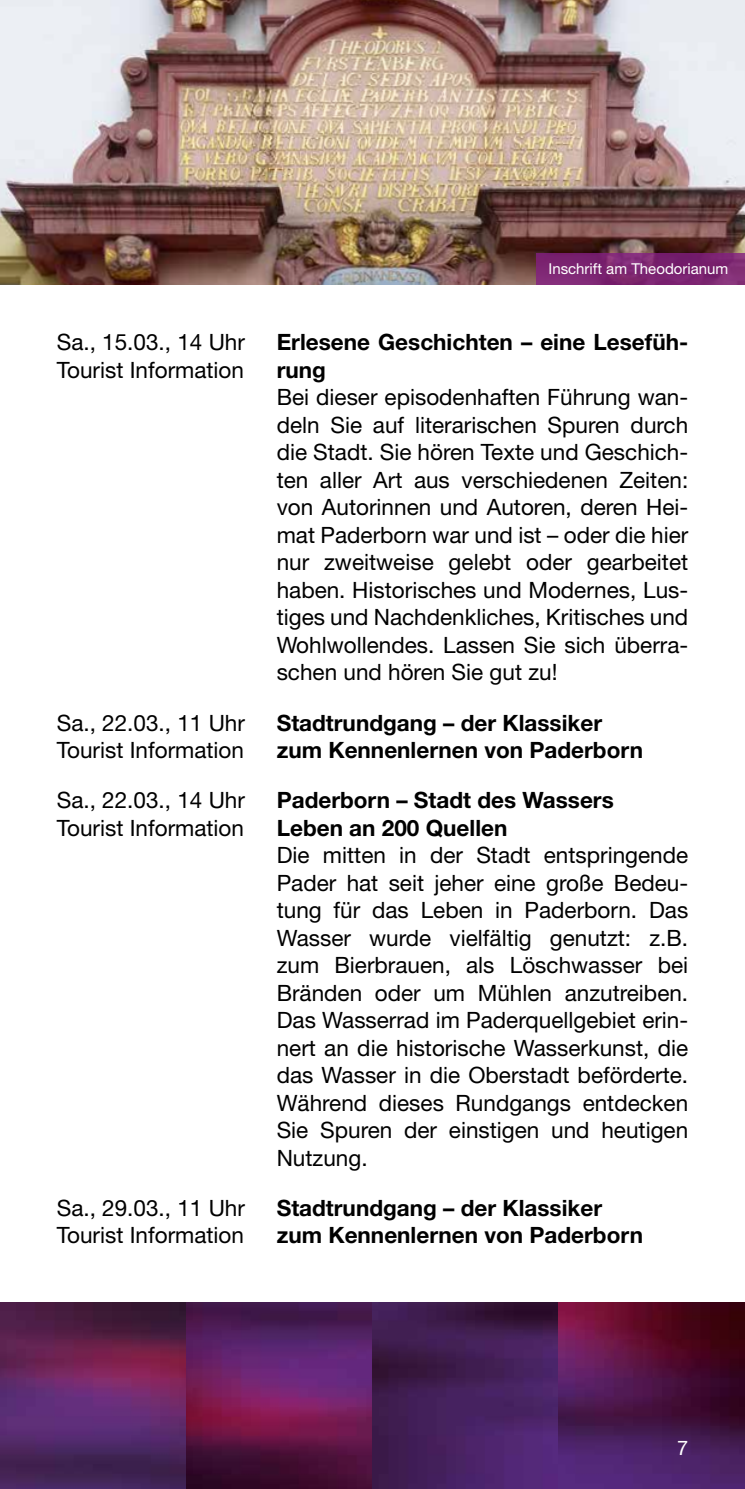
<style>
.page{position:relative;width:745px;height:1489px;background:#fff}
.page>*{position:absolute;margin:0;border:0;box-sizing:border-box;transform-origin:0 0}
.t1{font:22.5px/27.5px "Helvetica Neue LT Pro";color:#000}
.t2{font:700 22.5px/27.5px "Helvetica Neue LT Pro";color:#000}
.t3{font:20px "Helvetica Neue";color:#fff}
.t4{font:15px "Helvetica Neue LT Pro";color:#fff}
</style>
<div class="page">
<img style="left:0;top:1302px;width:744px;height:186px">
<img style="left:0;top:0;width:744px;height:285px">
<svg style="left:536px;top:253px;width:208px;height:32px;background:#7c2571"></svg>
<p class="t1" style="left:57px;top:328px;width:190px">Sa., 15.03., 14 Uhr<br>Tourist Information</p>
<p class="t1" style="left:57px;top:708px;width:190px">Sa., 22.03., 11 Uhr<br>Tourist Information</p>
<p class="t1" style="left:57px;top:785px;width:190px">Sa., 22.03., 14 Uhr<br>Tourist Information</p>
<p class="t1" style="left:57px;top:1193px;width:190px">Sa., 29.03., 11 Uhr<br>Tourist Information</p>
<p class="t4" style="left:548px;top:259px;width:181px">Inschrift am Theodorianum</p>
<p class="t2" style="left:276px;top:328px;width:413px">Erlesene Geschichten – eine Lesefüh&shy;rung</p>
<p class="t1" style="left:276px;top:383px;width:413px;text-align:justify">Bei dieser episodenhaften Führung wan&shy;deln Sie auf literarischen Spuren durch die Stadt. Sie hören Texte und Geschich&shy;ten aller Art aus verschiedenen Zeiten: von Autorinnen und Autoren, deren Hei&shy;mat Paderborn war und ist – oder die hier nur zweitweise gelebt oder gearbeitet haben. Historisches und Modernes, Lus&shy;tiges und Nachdenkliches, Kritisches und Wohlwollendes. Lassen Sie sich überra&shy;schen und hören Sie gut zu!</p>
<p class="t2" style="left:276px;top:708px;width:367px">Stadtrundgang – der Klassiker zum Kennenlernen von Paderborn</p>
<p class="t2" style="left:276px;top:785px;width:338px">Paderborn – Stadt des Wassers<br>Leben an 200 Quellen</p>
<p class="t1" style="left:276px;top:840px;width:413px;text-align:justify">Die mitten in der Stadt entspringende Pader hat seit jeher eine große Bedeu&shy;tung für das Leben in Paderborn. Das Wasser wurde vielfältig genutzt: z.B. zum Bierbrauen, als Löschwasser bei Bränden oder um Mühlen anzutreiben.<br>Das Wasserrad im Paderquellgebiet erin&shy;nert an die historische Wasserkunst, die das Wasser in die Oberstadt beförderte.<br>Während dieses Rundgangs entdecken Sie Spuren der einstigen und heutigen Nutzung.</p>
<p class="t2" style="left:276px;top:1193px;width:367px">Stadtrundgang – der Klassiker zum Kennenlernen von Paderborn</p>
<p class="t3" style="left:676px;top:1433px;width:13px">7</p>
</div>
